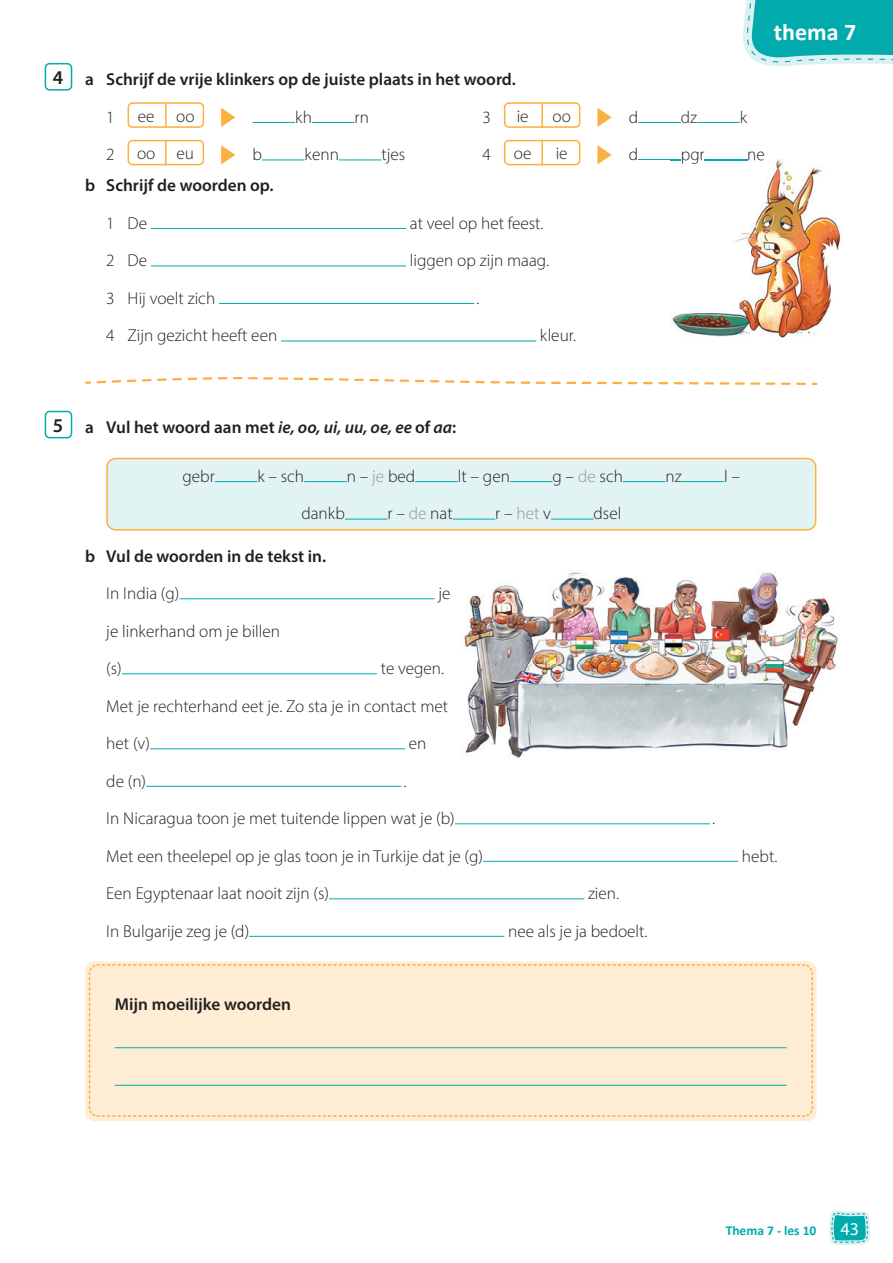
<style>
.page{position:relative;width:893px;height:1263px;background:#fff}
.page>*{position:absolute;margin:0;border:0;box-sizing:border-box;transform-origin:0 0}
.t1{font:700 24px "Calibri";color:#fff}
.t2{font:600 19.5px "Myriad Pro";color:#231f20}
.t3{font:18px "Myriad Pro";color:#fff}
.t4{font:300 17.25px/37.5px "Myriad Pro";color:#231f20}
.t5{font:600 17.25px "Myriad Pro";color:#231f20}
.t6{font:700 13.5px "Calibri";color:#00aaad}
.s1{font-style:italic}
.s2{color:#939598}
</style>
<div class="page">
<svg style="left:743px;top:0;width:150px;height:67px;background:#34babd"></svg>
<svg style="left:829px;top:1210px;width:41px;height:35px"></svg>
<hr style="left:165px;top:102px;width:2px;height:26px;background:#fbb03f">
<div style="left:128px;top:102px;width:76px;height:26px;border:2px solid #fbb03f;border-radius:4px"></div>
<svg style="left:221px;top:108px;width:14px;height:19px"></svg>
<hr style="left:253px;top:122px;width:42px;height:1px;background:#00aaad">
<hr style="left:312px;top:122px;width:43px;height:1px;background:#00aaad">
<hr style="left:165px;top:140px;width:2px;height:25px;background:#fbb03f">
<div style="left:128px;top:140px;width:76px;height:25px;border:2px solid #fbb03f;border-radius:4px"></div>
<svg style="left:221px;top:145px;width:14px;height:19px"></svg>
<hr style="left:262px;top:160px;width:43px;height:1px;background:#00aaad">
<hr style="left:339px;top:160px;width:42px;height:1px;background:#00aaad">
<hr style="left:541px;top:102px;width:2px;height:26px;background:#fbb03f">
<div style="left:504px;top:102px;width:76px;height:26px;border:2px solid #fbb03f;border-radius:4px"></div>
<svg style="left:597px;top:108px;width:15px;height:19px"></svg>
<hr style="left:638px;top:122px;width:43px;height:1px;background:#00aaad">
<hr style="left:697px;top:122px;width:43px;height:1px;background:#00aaad">
<hr style="left:541px;top:140px;width:2px;height:25px;background:#fbb03f">
<div style="left:504px;top:140px;width:76px;height:25px;border:2px solid #fbb03f;border-radius:4px"></div>
<svg style="left:597px;top:145px;width:15px;height:19px"></svg>
<hr style="left:638px;top:160px;width:43px;height:1px;background:#00aaad">
<hr style="left:151px;top:228px;width:255px;height:1px;background:#00aaad">
<hr style="left:151px;top:266px;width:255px;height:1px;background:#00aaad">
<hr style="left:219px;top:303px;width:255px;height:1px;background:#00aaad">
<hr style="left:281px;top:341px;width:255px;height:1px;background:#00aaad">
<svg style="left:85px;top:377px;width:732px;height:8px"></svg>
<div style="left:107px;top:458px;width:709px;height:72px;background:#e2f3f4;border-radius:9px"></div>
<hr style="left:215px;top:481px;width:42px;height:1px;background:#00aaad">
<hr style="left:304px;top:481px;width:43px;height:1px;background:#00aaad">
<hr style="left:415px;top:481px;width:43px;height:1px;background:#00aaad">
<hr style="left:510px;top:481px;width:42px;height:1px;background:#00aaad">
<hr style="left:623px;top:481px;width:42px;height:1px;background:#00aaad">
<hr style="left:682px;top:481px;width:42px;height:1px;background:#00aaad">
<hr style="left:345px;top:519px;width:42px;height:1px;background:#00aaad">
<hr style="left:453px;top:519px;width:42px;height:1px;background:#00aaad">
<hr style="left:551px;top:519px;width:43px;height:1px;background:#00aaad">
<div style="left:106px;top:458px;width:710px;height:73px;border:2px solid #fbb03f;border-radius:9px"></div>
<hr style="left:179px;top:598px;width:256px;height:1px;background:#00aaad">
<hr style="left:122px;top:673px;width:255px;height:1px;background:#00aaad">
<hr style="left:150px;top:748px;width:255px;height:1px;background:#00aaad">
<hr style="left:146px;top:786px;width:255px;height:1px;background:#00aaad">
<hr style="left:455px;top:823px;width:255px;height:1px;background:#00aaad">
<hr style="left:483px;top:861px;width:255px;height:1px;background:#00aaad">
<hr style="left:329px;top:898px;width:255px;height:1px;background:#00aaad">
<hr style="left:249px;top:936px;width:255px;height:1px;background:#00aaad">
<div style="left:85px;top:961px;width:731px;height:160px;background:#feedd4;border-radius:9px"></div>
<svg style="left:88px;top:963px;width:726px;height:154px"></svg>
<hr style="left:115px;top:1047px;width:672px;height:1px;background:#00aaad">
<hr style="left:115px;top:1085px;width:672px;height:1px;background:#00aaad">
<div style="left:45px;top:63px;width:27px;height:28px;border:2px solid #00aaad;border-radius:4px"></div>
<img style="left:670px;top:159px;width:171px;height:179px">
<img style="left:682px;top:159px;width:22px;height:5px">
<img style="left:705px;top:160px;width:42px;height:1px">
<svg style="left:748px;top:159px;width:16px;height:1px"></svg>
<div style="left:45px;top:411px;width:27px;height:27px;border:2px solid #00aaad;border-radius:4px"></div>
<img style="left:464px;top:572px;width:374px;height:186px">
<p class="t2" style="left:53px;top:65px;width:12px">4</p>
<h1 class="t1" style="left:774px;top:15px;width:84px">thema 7</h1>
<p class="t5" style="left:85px;top:68px;width:432px">a Schrijf de vrije klinkers op de juiste plaats in het woord.</p>
<p class="t4" style="left:106px;top:98px;width:10px">1</p>
<p class="t4" style="left:138px;top:97px;width:58px">ee oo</p>
<p class="t4" style="left:295px;top:98px;width:18px">kh</p>
<p class="t4" style="left:355px;top:98px;width:16px">rn</p>
<p class="t4" style="left:106px;top:136px;width:10px">2</p>
<p class="t4" style="left:137px;top:134px;width:58px">oo eu</p>
<p class="t4" style="left:253px;top:136px;width:11px">b</p>
<p class="t4" style="left:305px;top:136px;width:36px">kenn</p>
<p class="t4" style="left:381px;top:136px;width:25px">tjes</p>
<p class="t4" style="left:483px;top:98px;width:10px">3</p>
<p class="t4" style="left:517px;top:97px;width:13px">ie</p>
<p class="t4" style="left:552px;top:97px;width:20px">oo</p>
<p class="t4" style="left:629px;top:98px;width:11px">d</p>
<p class="t4" style="left:681px;top:98px;width:18px">dz</p>
<p class="t4" style="left:740px;top:98px;width:9px">k</p>
<p class="t4" style="left:483px;top:136px;width:10px">4</p>
<p class="t4" style="left:514px;top:134px;width:19px">oe</p>
<p class="t4" style="left:556px;top:134px;width:13px">ie</p>
<p class="t4" style="left:629px;top:136px;width:11px">d</p>
<p class="t4" style="left:681px;top:136px;width:25px">pgr</p>
<p class="t4" style="left:747px;top:136px;width:19px">ne</p>
<p class="t5" style="left:85px;top:174px;width:190px">b Schrijf de woorden op.</p>
<p class="t4" style="left:106px;top:204px;width:42px">1 De</p>
<p class="t4" style="left:410px;top:204px;width:135px">at veel op het feest.</p>
<p class="t4" style="left:106px;top:242px;width:42px">2 De</p>
<p class="t4" style="left:410px;top:242px;width:141px">liggen op zijn maag.</p>
<p class="t4" style="left:106px;top:279px;width:110px">3 Hij voelt zich</p>
<p class="t4" style="left:476px;top:279px;width:5px">.</p>
<p class="t4" style="left:106px;top:317px;width:172px">4 Zijn gezicht heeft een</p>
<p class="t4" style="left:540px;top:317px;width:38px">kleur.</p>
<p class="t2" style="left:53px;top:413px;width:12px">5</p>
<p class="t5" style="left:85px;top:416px;width:373px">a Vul het woord aan met <span class="s1">ie, oo, ui, uu, oe, ee</span> of <span class="s1">aa</span>:</p>
<p class="t4" style="left:182px;top:457px;width:34px">gebr</p>
<p class="t4" style="left:257px;top:457px;width:48px">k – sch</p>
<p class="t4" style="left:347px;top:457px;width:70px">n – <span class="s2">je</span> bed</p>
<p class="t4" style="left:458px;top:457px;width:54px">lt – gen</p>
<p class="t4" style="left:552px;top:457px;width:72px">g – <span class="s2">de</span> sch</p>
<p class="t4" style="left:665px;top:457px;width:18px">nz</p>
<p class="t4" style="left:724px;top:457px;width:18px">l –</p>
<p class="t4" style="left:301px;top:495px;width:45px">dankb</p>
<p class="t4" style="left:387px;top:495px;width:67px">r – <span class="s2">de</span> nat</p>
<p class="t4" style="left:495px;top:495px;width:57px">r – <span class="s2">het</span> v</p>
<p class="t4" style="left:594px;top:495px;width:29px">dsel</p>
<p class="t5" style="left:85px;top:545px;width:243px">b Vul de woorden in de tekst in.</p>
<p class="t4" style="left:106px;top:574px;width:75px">In India (g)</p>
<p class="t4" style="left:438px;top:574px;width:14px">je</p>
<p class="t4" style="left:106px;top:612px;width:175px">je linkerhand om je billen (s)</p>
<p class="t4" style="left:106px;top:649px;width:343px;text-indent:274px">te vegen.<br>Met je rechterhand eet je. Zo sta je in contact met het (v)</p>
<p class="t4" style="left:409px;top:724px;width:19px">en</p>
<p class="t4" style="left:106px;top:762px;width:41px">de (n)</p>
<p class="t4" style="left:106px;top:762px;width:350px;text-indent:297px">.<br>In Nicaragua toon je met tuitende lippen wat je (b)</p>
<p class="t4" style="left:712px;top:799px;width:5px">.</p>
<p class="t4" style="left:106px;top:837px;width:378px">Met een theelepel op je glas toon je in Turkije dat je (g)</p>
<p class="t4" style="left:742px;top:837px;width:37px">hebt.</p>
<p class="t4" style="left:106px;top:874px;width:224px">Een Egyptenaar laat nooit zijn (s)</p>
<p class="t4" style="left:588px;top:874px;width:33px">zien.</p>
<p class="t4" style="left:106px;top:912px;width:144px">In Bulgarije zeg je (d)</p>
<p class="t4" style="left:508px;top:912px;width:141px">nee als je ja bedoelt.</p>
<p class="t5" style="left:115px;top:993px;width:178px">Mijn moeilijke woorden</p>
<p class="t6" style="left:726px;top:1221px;width:92px">Thema 7 - les 10</p>
<p class="t3" style="left:840px;top:1217px;width:20px">43</p>
</div>
